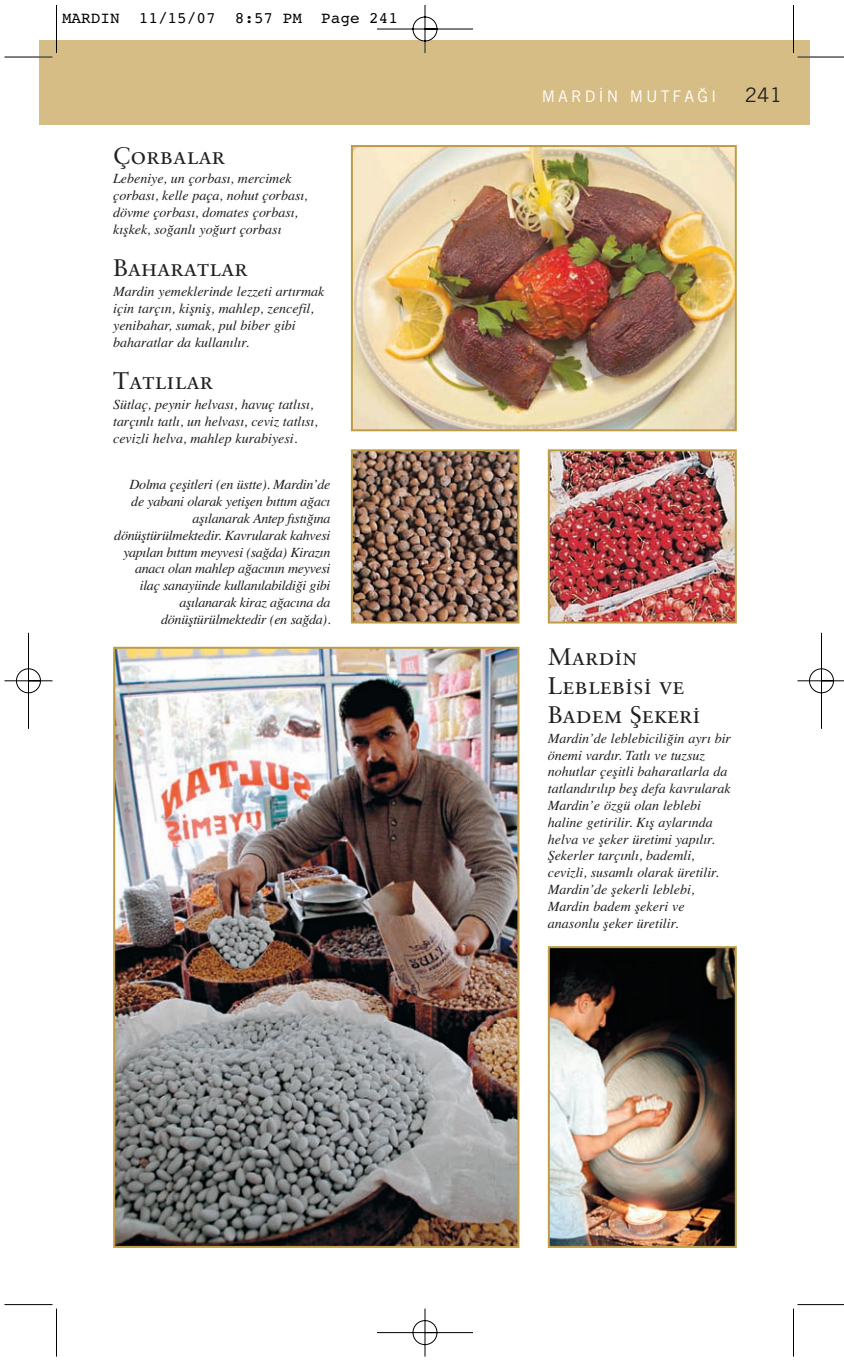
<style>
.page{position:relative;width:844px;height:1361px;background:#fff}
.page>*{position:absolute;margin:0;border:0;box-sizing:border-box;transform-origin:0 0}
.t1{font:24px/28.8px "Sabon Roman SC";color:#231f20}
.t2{font:20px "Trade Gothic";color:#231f20}
.t3{font:16px "Courier TU";color:#000}
.t4{font:16px "Trade Gothic";letter-spacing:.19em;color:#fff}
.t5{font:italic 14px/16.8px "Times TU";color:#231f20}
.t6{font:italic 14px/16.8px "Times TU";letter-spacing:-.02em;color:#231f20;text-align:right}
</style>
<div class="page">
<img style="left:4px;top:5px;width:840px;height:1352px">
<p class="t3" style="left:62px;top:12px;width:338px">MARDIN 11/15/07 8:57 PM Page 241</p>
<h1 class="t1" style="left:113px;top:143px;width:114px">Çorbalar</h1>
<p class="t5" style="left:113px;top:172px;width:196px">Lebeniye, un çorbası, mercimek çorbası, kelle paça, nohut çorbası, dövme çorbası, domates çorbası, kışkek, soğanlı yoğurt çorbası</p>
<h1 class="t1" style="left:113px;top:256px;width:136px">Baharatlar</h1>
<p class="t5" style="left:113px;top:284px;width:213px">Mardin yemeklerinde lezzeti artırmak için tarçın, kişniş, mahlep, zencefil, yenibahar, sumak, pul biber gibi baharatlar da kullanılır.</p>
<h1 class="t1" style="left:113px;top:368px;width:101px">Tatl›lar</h1>
<p class="t5" style="left:113px;top:397px;width:206px">Sütlaç, peynir helvası, havuç tatlısı, tarçınlı tatlı, un helvası, ceviz tatlısı, cevizli helva, mahlep kurabiyesi.</p>
<p class="t6" style="left:114px;top:477px;width:218px">Dolma çeşitleri (en üstte). Mardin’de de yabani olarak yetişen bıttım ağacı aşılanarak Antep fıstığına dönüştürülmektedir. Kavrularak kahvesi yapılan bıttım meyvesi (sağda) Kirazın anacı olan mahlep ağacının meyvesi ilaç sanayiinde kullanılabildiği gibi aşılanarak kiraz ağacına da dönüştürülmektedir (en sağda).</p>
<p class="t4" style="left:542px;top:90px;width:176px">MARD‹N MUTFA⁄I</p>
<h2 class="t2" style="left:745px;top:87px;width:39px">241</h2>
<h1 class="t1" style="left:548px;top:644px;width:154px">Mardin<br>Leblebisi ve<br>Badem fiekeri</h1>
<p class="t5" style="left:548px;top:731px;width:185px">Mardin’de leblebiciliğin ayrı bir önemi vardır. Tatlı ve tuzsuz nohutlar çeşitli baharatlarla da tatlandırılıp beş defa kavrularak<br>Mardin’e özgü olan leblebi haline getirilir. Kış aylarında helva ve şeker üretimi yapılır.<br>Şekerler tarçınlı, bademli, cevizli, susamlı olarak üretilir.<br>Mardin’de şekerli leblebi,<br>Mardin badem şekeri ve anasonlu şeker üretilir.</p>
</div>
